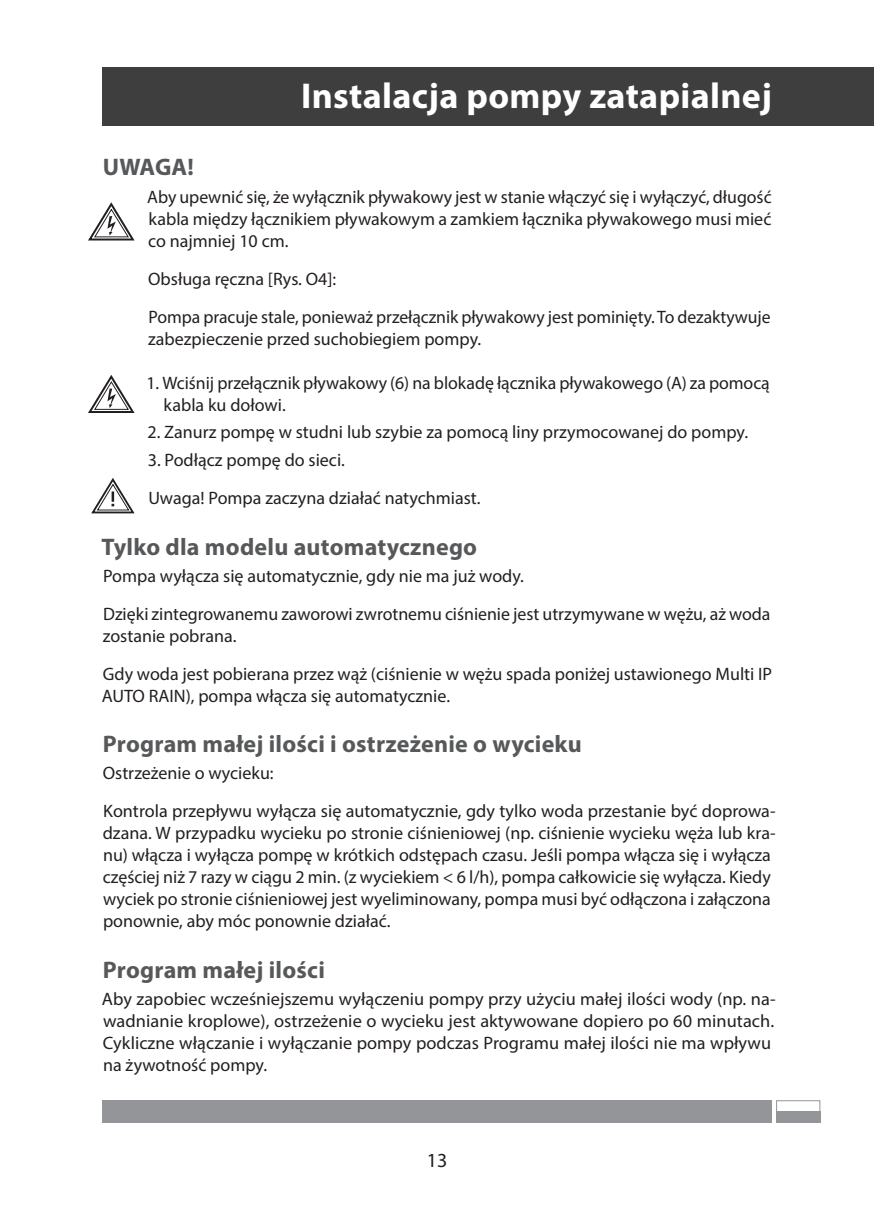
<style>
.page{position:relative;width:874px;height:1225px;background:#fff}
.page>*{position:absolute;margin:0;border:0;box-sizing:border-box;transform-origin:0 0}
.Srodtyt_2{font:700 36px "Myriad Pro";letter-spacing:.01em;color:#fff}
.Srodtyt_3{font:700 24px "Myriad Pro";letter-spacing:.01em;color:#57585a}
.t1{font:20px "Myriad Pro";color:#231f20}
.Tekst{font:18px/22px "Myriad Pro";color:#231f20}
.Tekst_wciecie{font:18px/22px "Myriad Pro";color:#231f20}
</style>
<div class="page">
<div style="left:102px;top:1100px;width:669px;height:23px;background:#939598"></div>
<div style="left:775px;top:1100px;width:45px;height:23px;border:1px solid #939598"></div>
<div style="left:775px;top:1111px;width:44px;height:12px;background:#939598"></div>
<div style="left:102px;top:68px;width:771px;height:58px;background:#3e3e3f"></div>
<svg style="left:88px;top:202px;width:47px;height:39px"></svg>
<svg style="left:88px;top:375px;width:47px;height:38px"></svg>
<svg style="left:91px;top:478px;width:44px;height:36px"></svg>
<p class="Srodtyt_2" style="left:301px;top:72px;width:472px">Instalacja pompy zatapialnej</p>
<p class="Srodtyt_3" style="left:103px;top:152px;width:93px">UWAGA!</p>
<p class="Tekst_wciecie" style="left:147px;top:186px;width:625px;text-align:justify">Aby upewnić się, że wyłącznik pływakowy jest w stanie włączyć się i wyłączyć, długość kabla między łącznikiem pływakowym a zamkiem łącznika pływakowego musi mieć co najmniej 10 cm.</p>
<p class="Tekst_wciecie" style="left:148px;top:268px;width:189px">Obsługa ręczna [Rys. O4]:</p>
<p class="Tekst_wciecie" style="left:148px;top:306px;width:623px">Pompa pracuje stale, ponieważ przełącznik pływakowy jest pominięty. To dezaktywuje zabezpieczenie przed suchobiegiem pompy.</p>
<p class="Tekst_wciecie" style="left:163px;top:371px;width:607px;text-indent:-17px">1. Wciśnij przełącznik pływakowy (6) na blokadę łącznika pływakowego (A) za pomocą kabla ku dołowi.</p>
<p class="Tekst_wciecie" style="left:147px;top:421px;width:602px">2. Zanurz pompę w studni lub szybie za pomocą liny przymocowanej do pompy.</p>
<p class="Tekst_wciecie" style="left:148px;top:449px;width:198px">3. Podłącz pompę do sieci.</p>
<p class="Tekst_wciecie" style="left:148px;top:487px;width:333px">Uwaga! Pompa zaczyna działać natychmiast.</p>
<p class="Srodtyt_3" style="left:102px;top:531px;width:377px">Tylko dla modelu automatycznego</p>
<p class="Tekst" style="left:103px;top:565px;width:422px">Pompa wyłącza się automatycznie, gdy nie ma już wody.</p>
<p class="Tekst" style="left:103px;top:603px;width:669px">Dzięki zintegrowanemu zaworowi zwrotnemu ciśnienie jest utrzymywane w wężu, aż woda zostanie pobrana.</p>
<p class="Tekst" style="left:102px;top:663px;width:671px">Gdy woda jest pobierana przez wąż (ciśnienie w wężu spada poniżej ustawionego Multi IP<br>AUTO RAIN), pompa włącza się automatycznie.</p>
<p class="Srodtyt_3" style="left:103px;top:728px;width:480px">Program małej ilości i ostrzeżenie o wycieku</p>
<p class="Tekst" style="left:103px;top:762px;width:172px">Ostrzeżenie o wycieku:</p>
<p class="Tekst" style="left:103px;top:800px;width:674px">Kontrola przepływu wyłącza się automatycznie, gdy tylko woda przestanie być doprowa&shy;dzana. W przypadku wycieku po stronie ciśnieniowej (np. ciśnienie wycieku węża lub kra&shy;nu) włącza i wyłącza pompę w krótkich odstępach czasu. Jeśli pompa włącza się i wyłącza częściej niż 7 razy w ciągu 2 min. (z wyciekiem &lt; 6 l/h), pompa całkowicie się wyłącza. Kiedy wyciek po stronie ciśnieniowej jest wyeliminowany, pompa musi być odłączona i załączona ponownie, aby móc ponownie działać.</p>
<p class="Srodtyt_3" style="left:103px;top:954px;width:223px">Program małej ilości</p>
<p class="Tekst" style="left:102px;top:988px;width:675px">Aby zapobiec wcześniejszemu wyłączeniu pompy przy użyciu małej ilości wody (np. na&shy;wadnianie kroplowe), ostrzeżenie o wycieku jest aktywowane dopiero po 60 minutach.<br>Cykliczne włączanie i wyłączanie pompy podczas Programu małej ilości nie ma wpływu na żywotność pompy.</p>
<p class="t1" style="left:426px;top:1147px;width:22px">13</p>
</div>
